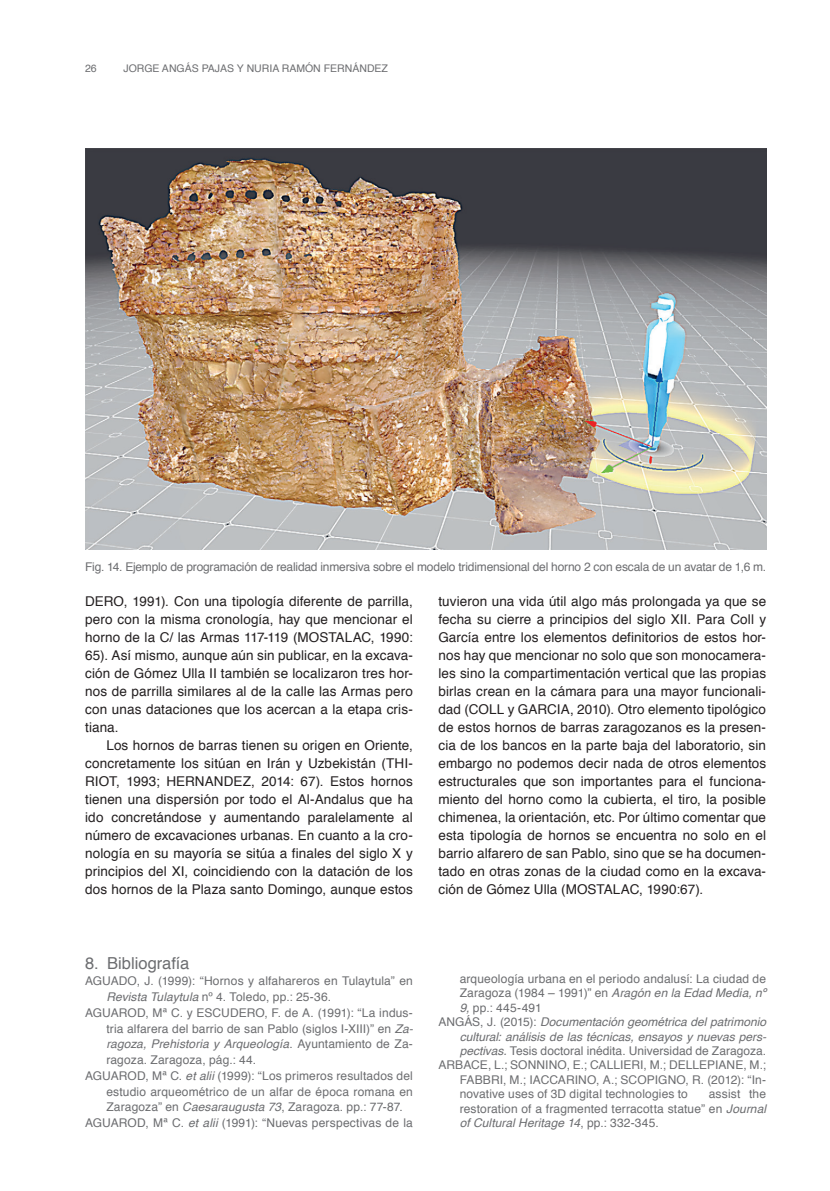
<style>
.page{position:relative;width:830px;height:1191px;background:#fff}
.page>*{position:absolute;margin:0;border:0;box-sizing:border-box;transform-origin:0 0}
.t1{font:16.5px "Helvetica";color:#6c6d70}
.t2{font:13.5px/18px "Helvetica";letter-spacing:.01em;color:#231f20;text-align:justify}
.t3{font:12px/14.4px "Helvetica";letter-spacing:.01em;color:#6c6d70;text-align:justify}
.t4{font:italic 12px "Helvetica";color:#6c6d70}
.t5{font:12px "Helvetica";letter-spacing:-.015em;color:#6c6d70}
.t6{font:10.5px "Helvetica";color:#6c6d70}
.s1{font-style:italic}
.s2{font-style:normal}
</style>
<div class="page">
<img style="left:85px;top:149px;width:680px;height:400px">
<p class="t6" style="left:85px;top:64px;width:13px">26</p>
<p class="t6" style="left:123px;top:64px;width:266px">JORGE ANGÁS PAJAS Y NURIA RAMÓN FERNÁNDEZ</p>
<p class="t5" style="left:85px;top:562px;width:682px">Fig. 14. Ejemplo de programación de realidad inmersiva sobre el modelo tridimensional del horno 2 con escala de un avatar de 1,6 m.</p>
<p class="t2" style="left:85px;top:593px;width:329px">DERO, 1991). Con una tipología diferente de parrilla, pero con la misma cronología, hay que mencionar el horno de la C/ las Armas 117-119 (MOSTALAC, 1990:<br>65). Así mismo, aunque aún sin publicar, en la excava&shy;ción de Gómez Ulla II también se localizaron tres hor&shy;nos de parrilla similares al de la calle las Armas pero con unas dataciones que los acercan a la etapa cris&shy;tiana.</p>
<p class="t2" style="left:85px;top:737px;width:329px;text-indent:21px">Los hornos de barras tienen su origen en Oriente, concretamente los sitúan en Irán y Uzbekistán (THI-RIOT, 1993; HERNANDEZ, 2014: 67). Estos hornos tienen una dispersión por todo el Al-Andalus que ha ido concretándose y aumentando paralelamente al número de excavaciones urbanas. En cuanto a la cro&shy;nología en su mayoría se sitúa a finales del siglo X y principios del XI, coincidiendo con la datación de los dos hornos de la Plaza santo Domingo, aunque estos</p>
<p class="t1" style="left:85px;top:956px;width:106px">8. Bibliografía</p>
<p class="t3" style="left:85px;top:974px;width:329px">AGUADO, J. (1999): “Hornos y alfahareros en Tulaytula” en</p>
<p class="t3" style="left:106px;top:990px;width:226px"><span class="s1">Revista Tulaytula</span> nº 4. Toledo, pp.: 25-36.</p>
<p class="t3" style="left:85px;top:1006px;width:329px">AGUAROD, Mª C. y ESCUDERO, F. de A. (1991): “La indus-</p>
<p class="t3" style="left:106px;top:1022px;width:308px">tria alfarera del barrio de san Pablo (siglos I-XIII)” en <span class="s1">Za-</span></p>
<p class="t4" style="left:106px;top:1039px;width:308px">ragoza, Prehistoria y Arqueología<span class="s2">. Ayuntamiento de Za-</span></p>
<p class="t3" style="left:106px;top:1053px;width:151px">ragoza. Zaragoza, pág.: 44.</p>
<p class="t3" style="left:85px;top:1069px;width:329px">AGUAROD, Mª C. <span class="s1">et alii</span> (1999): “Los primeros resultados del</p>
<p class="t3" style="left:106px;top:1085px;width:308px">estudio arqueométrico de un alfar de época romana en</p>
<p class="t3" style="left:106px;top:1101px;width:298px">Zaragoza” en <span class="s1">Caesaraugusta 73</span>, Zaragoza. pp.: 77-87.</p>
<p class="t3" style="left:85px;top:1116px;width:329px">AGUAROD, Mª C. <span class="s1">et alii</span> (1991): “Nuevas perspectivas de la</p>
<p class="t2" style="left:438px;top:593px;width:329px">tuvieron una vida útil algo más prolongada ya que se fecha su cierre a principios del siglo XII. Para Coll y García entre los elementos definitorios de estos hor&shy;nos hay que mencionar no solo que son monocamera&shy;les sino la compartimentación vertical que las propias birlas crean en la cámara para una mayor funcionali&shy;dad (COLL y GARCIA, 2010). Otro elemento tipológico de estos hornos de barras zaragozanos es la presen&shy;cia de los bancos en la parte baja del laboratorio, sin embargo no podemos decir nada de otros elementos estructurales que son importantes para el funciona&shy;miento del horno como la cubierta, el tiro, la posible chimenea, la orientación, etc. Por último comentar que esta tipología de hornos se encuentra no solo en el barrio alfarero de san Pablo, sino que se ha documen&shy;tado en otras zonas de la ciudad como en la excava&shy;ción de Gómez Ulla (MOSTALAC, 1990:67).</p>
<p class="t3" style="left:459px;top:972px;width:308px">arqueología urbana en el periodo andalusí: La ciudad de</p>
<p class="t3" style="left:459px;top:987px;width:308px">Zaragoza (1984 – 1991)” en <span class="s1">Aragón en la Edad Media, nº</span></p>
<p class="t3" style="left:459px;top:1001px;width:83px"><span class="s1">9,</span> pp.: 445-491</p>
<p class="t4" style="left:438px;top:1017px;width:329px"><span class="s2">ANGÁS, J. (2015):</span> Documentación geométrica del patrimonio</p>
<p class="t4" style="left:459px;top:1031px;width:308px">cultural: análisis de las técnicas, ensayos y nuevas pers-</p>
<p class="t3" style="left:459px;top:1044px;width:308px"><span class="s1">pectivas.</span> Tesis doctoral inédita. Universidad de Zaragoza.</p>
<p class="t3" style="left:438px;top:1059px;width:329px">ARBACE, L.; SONNINO, E.; CALLIERI, M.; DELLEPIANE, M.;</p>
<p class="t3" style="left:459px;top:1073px;width:308px">FABBRI, M.; IACCARINO, A.; SCOPIGNO, R. (2012): “In-</p>
<p class="t3" style="left:459px;top:1087px;width:230px">novative uses of 3D digital technologies to</p>
<p class="t3" style="left:459px;top:1087px;width:308px;text-indent:249px">assist the restoration of a fragmented terracotta statue” en <span class="s1">Journal of Cultural Heritage 14</span>, pp.: 332-345.</p>
</div>
